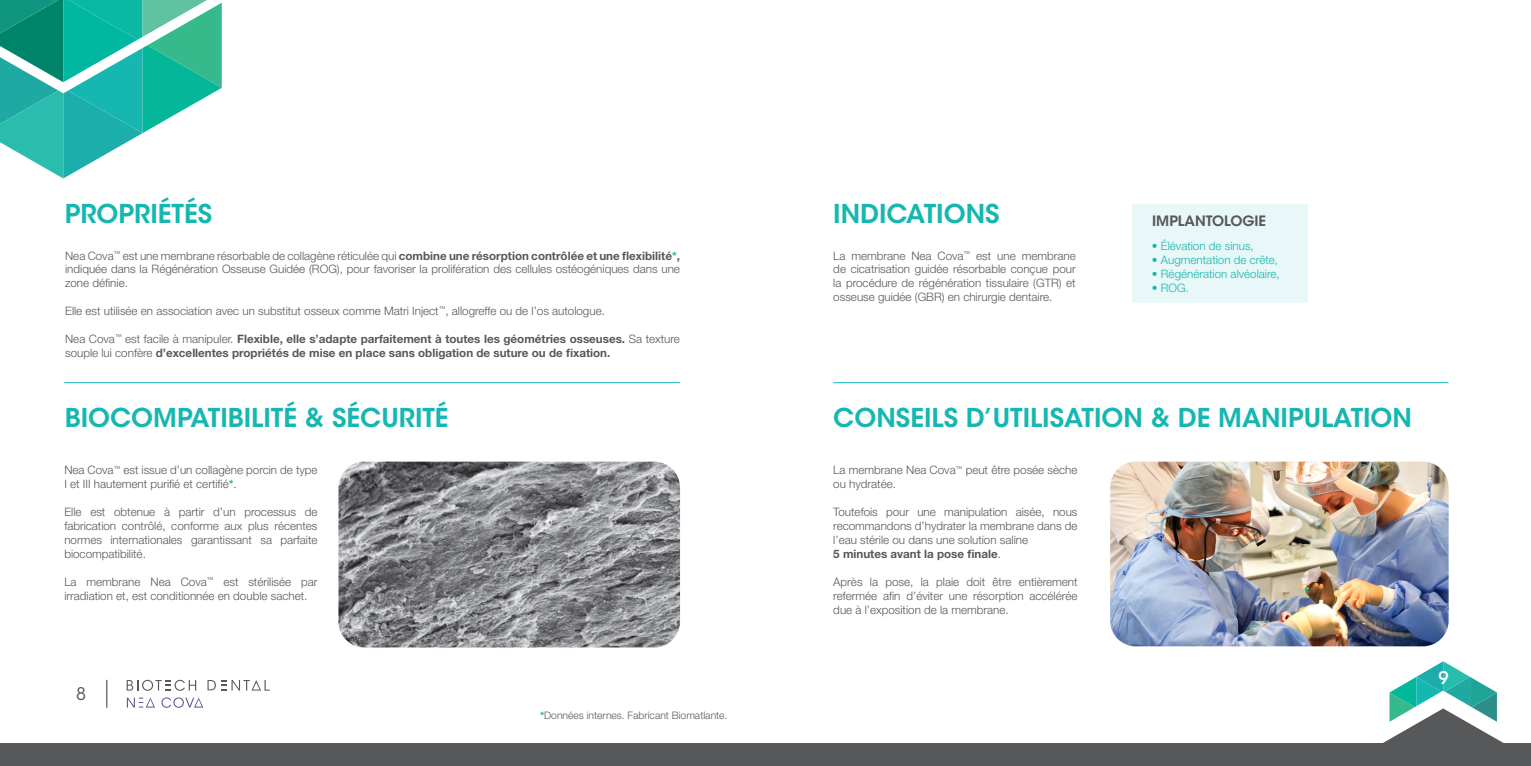
<style>
.page{position:relative;width:1531px;height:766px;background:#fff}
.page>*{position:absolute;margin:0;border:0;box-sizing:border-box;transform-origin:0 0}
.t1{font:600 25.8px "ITC Avant Garde Std";color:#16b7b1}
.t2{font:17.25px "ITC Avant Garde Std";color:#57585a}
.t3{font:500 17.25px "ITC Avant Garde Std";color:#fff}
.t4{font:600 14.25px "ITC Avant Garde Std";color:#57585a}
.t5{font:300 11.55px/14px "Helvetica Neue";color:#57585a;text-align:justify}
.t6{font:700 11.55px/14px "Helvetica Neue";color:#57585a}
.t7{font:300 11.55px "Helvetica Neue";color:#16b7b1}
.t8{font:300 10.35px "Helvetica Neue";color:#57585a}
.s1{font-weight:700}
.s2{font-weight:700;color:#16b7b1}
.s3{font-weight:300}
.s4{font-weight:700;color:#1baeab}
</style>
<div class="page">
<svg style="left:106px;top:679px;width:1px;height:28px"></svg>
<div style="left:0;top:743px;width:1531px;height:22px;background:#57585a"></div>
<svg style="left:1383px;top:661px;width:121px;height:82px"></svg>
<svg style="left:0;top:0;width:222px;height:179px"></svg>
<svg style="left:127px;top:679px;width:69px;height:11px"></svg>
<svg style="left:207px;top:680px;width:63px;height:10px"></svg>
<svg style="left:127px;top:697px;width:28px;height:10px"></svg>
<svg style="left:161px;top:697px;width:42px;height:10px"></svg>
<div style="left:1132px;top:204px;width:175px;height:98px;background:#e8f7f7"></div>
<img style="left:338px;top:461px;width:342px;height:186px">
<img style="left:1110px;top:461px;width:338px;height:185px">
<hr style="left:64px;top:382px;width:616px;height:1px;background:#16b7b1">
<hr style="left:833px;top:382px;width:615px;height:1px;background:#16b7b1">
<p class="t1" style="left:65px;top:197px;width:149px">PROPRIÉTÉS</p>
<p class="t1" style="left:833px;top:197px;width:168px">INDICATIONS</p>
<p class="t5" style="left:65px;top:248px;width:616px">Nea Cova<sup>™</sup> est une membrane résorbable de collagène réticulée qui <span class="s1">combine une résorption contrôlée et une flexibilité</span><span class="s2">*</span><span class="s1">, </span>indiquée dans la Régénération Osseuse Guidée (ROG), pour favoriser la prolifération des cellules ostéogéniques dans une zone définie.</p>
<p class="t5" style="left:65px;top:304px;width:541px">Elle est utilisée en association avec un substitut osseux comme Matri Inject<sup>™</sup>, allogreffe ou de l’os autologue.</p>
<p class="t6" style="left:65px;top:332px;width:616px"><span class="s3">Nea Cova</span><sup>™</sup> <span class="s3">est facile à manipuler.</span> Flexible, elle s’adapte parfaitement à toutes les géométries osseuses. <span class="s3">Sa texture souple lui confère</span> d’excellentes propriétés de mise en place sans obligation de suture ou de fixation.</p>
<p class="t5" style="left:833px;top:248px;width:244px">La membrane Nea Cova<sup>™</sup> est une membrane de cicatrisation guidée résorbable conçue pour la procédure de régénération tissulaire (GTR) et osseuse guidée (GBR) en chirurgie dentaire.</p>
<p class="t4" style="left:1152px;top:212px;width:115px">IMPLANTOLOGIE</p>
<p class="t7" style="left:1152px;top:239px;width:103px">• Élévation de sinus,</p>
<p class="t7" style="left:1152px;top:253px;width:128px">• Augmentation de crête,</p>
<p class="t7" style="left:1152px;top:267px;width:129px">• Régénération alvéolaire,</p>
<p class="t7" style="left:1152px;top:281px;width:39px">• ROG.</p>
<p class="t1" style="left:65px;top:400px;width:385px">BIOCOMPATIBILITÉ &amp; SÉCURITÉ</p>
<p class="t1" style="left:833px;top:400px;width:580px">CONSEILS D’UTILISATION &amp; DE MANIPULATION</p>
<p class="t5" style="left:64px;top:463px;width:255px">Nea Cova<sup>™</sup> est issue d’un collagène porcin de type<br>I et III hautement purifié et certifié<span class="s2">*</span>.</p>
<p class="t5" style="left:64px;top:505px;width:255px">Elle est obtenue à partir d’un processus de fabrication contrôlé, conforme aux plus récentes normes internationales garantissant sa parfaite biocompatibilité.</p>
<p class="t5" style="left:64px;top:574px;width:255px">La membrane Nea Cova<sup>™</sup> est stérilisée par irradiation et, est conditionnée en double sachet.</p>
<h2 class="t2" style="left:76px;top:683px;width:11px">8</h2>
<p class="t8" style="left:540px;top:708px;width:189px"><span class="s4">*</span>Données internes. Fabricant Biomatlante.</p>
<p class="t5" style="left:833px;top:463px;width:246px">La membrane Nea Cova<sup>™</sup> peut être posée sèche ou hydratée.</p>
<p class="t5" style="left:833px;top:505px;width:246px">Toutefois pour une manipulation aisée, nous recommandons d’hydrater la membrane dans de l’eau stérile ou dans une solution saline</p>
<p class="t6" style="left:833px;top:546px;width:169px">5 minutes avant la pose finale<span class="s3">.</span></p>
<p class="t5" style="left:833px;top:574px;width:246px">Après la pose, la plaie doit être entièrement refermée afin d’éviter une résorption accélérée due à l’exposition de la membrane.</p>
<h2 class="t3" style="left:1438px;top:667px;width:12px">9</h2>
</div>
